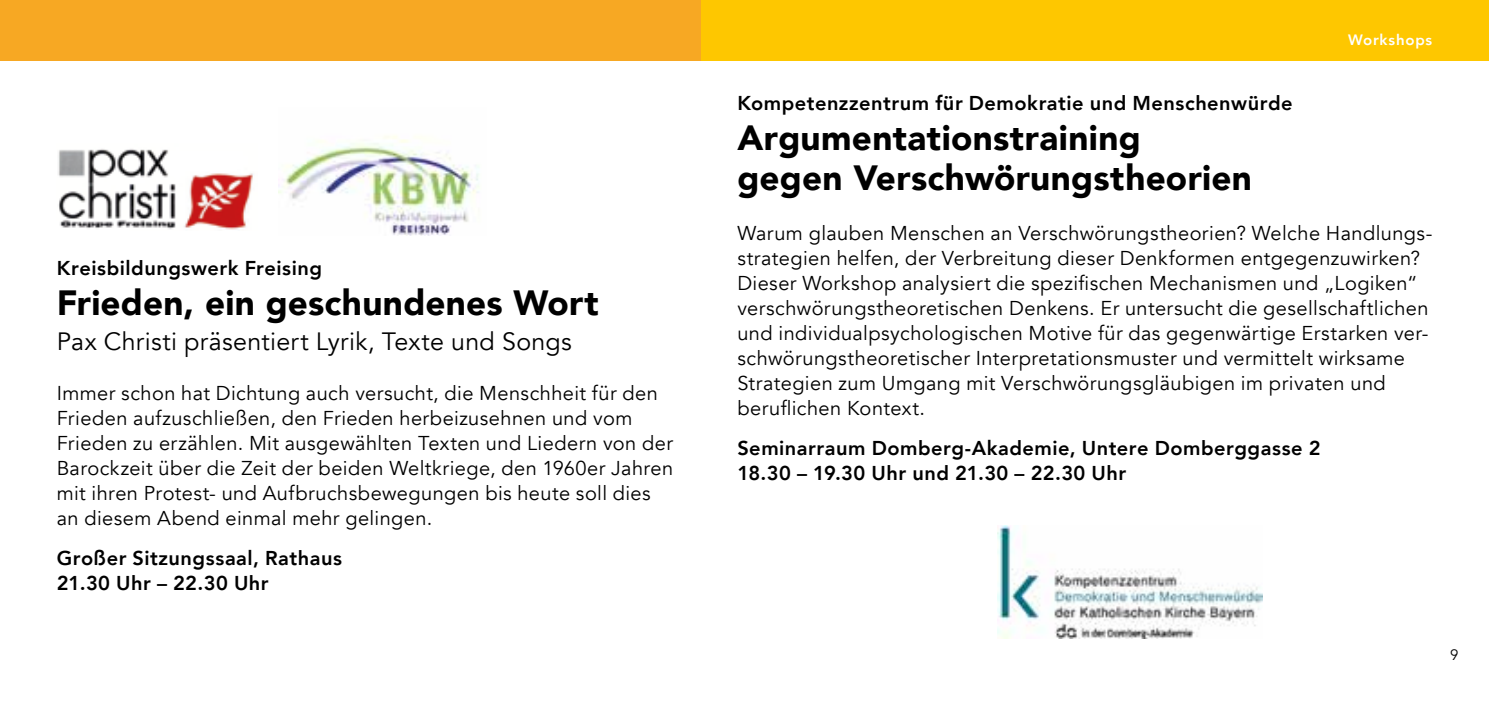
<style>
.page{position:relative;width:1489px;height:702px;background:#fff}
.page>*{position:absolute;margin:0;border:0;box-sizing:border-box;transform-origin:0 0}
.t1{font:900 35px/40px "Avenir";letter-spacing:.01em;color:#000}
.t2{font:25px "Avenir";letter-spacing:.015em;color:#000}
.t3{font:20px/25px "Avenir";letter-spacing:.02em;color:#000}
.t4{font:800 20px/25px "Avenir";letter-spacing:.025em;color:#000}
.t5{font:800 15px "Avenir";letter-spacing:.05em;color:#fff}
.t6{font:15px "Avenir";color:#000}
</style>
<div class="page">
<div style="left:0;top:0;width:707px;height:60px;background:#f7a823"></div>
<img style="left:278px;top:135px;width:202px;height:100px">
<img style="left:58px;top:149px;width:195px;height:81px">
<div style="left:702px;top:0;width:786px;height:60px;background:#fec700"></div>
<img style="left:997px;top:525px;width:264px;height:113px">
<p class="t4" style="left:57px;top:256px;width:267px">Kreisbildungswerk Freising</p>
<h1 class="t1" style="left:57px;top:282px;width:543px">Frieden, ein geschundenes Wort</h1>
<p class="t2" style="left:57px;top:327px;width:516px">Pax Christi präsentiert Lyrik, Texte und Songs</p>
<p class="t3" style="left:57px;top:381px;width:618px">Immer schon hat Dichtung auch versucht, die Menschheit für den Frieden aufzuschließen, den Frieden herbeizusehnen und vom Frieden zu erzählen. Mit ausgewählten Texten und Liedern von der Barockzeit über die Zeit der beiden Weltkriege, den 1960er Jahren mit ihren Protest- und Aufbruchsbewegungen bis heute soll dies an diesem Abend einmal mehr gelingen.</p>
<p class="t4" style="left:57px;top:546px;width:287px">Großer Sitzungssaal, Rathaus<br>21.30 Uhr – 22.30 Uhr</p>
<p class="t5" style="left:1347px;top:28px;width:86px">Workshops</p>
<p class="t4" style="left:737px;top:91px;width:556px">Kompetenzzentrum für Demokratie und Menschenwürde</p>
<h1 class="t1" style="left:737px;top:117px;width:516px">Argumentationstraining gegen Verschwörungstheorien</h1>
<p class="t3" style="left:737px;top:221px;width:696px">Warum glauben Menschen an Verschwörungstheorien? Welche Handlungs&shy;strategien helfen, der Verbreitung dieser Denkformen entgegenzuwirken?<br>Dieser Workshop analysiert die spezifischen Mechanismen und „Logiken“ verschwörungstheoretischen Denkens. Er untersucht die gesellschaftlichen und individualpsychologischen Motive für das gegenwärtige Erstarken ver&shy;schwörungstheoretischer Interpretationsmuster und vermittelt wirksame Strategien zum Umgang mit Verschwörungsgläubigen im privaten und beruflichen Kontext.</p>
<p class="t4" style="left:737px;top:436px;width:584px">Seminarraum Domberg-Akademie, Untere Domberggasse 2<br>18.30 – 19.30 Uhr und 21.30 – 22.30 Uhr</p>
<p class="t6" style="left:1449px;top:646px;width:10px">9</p>
</div>
